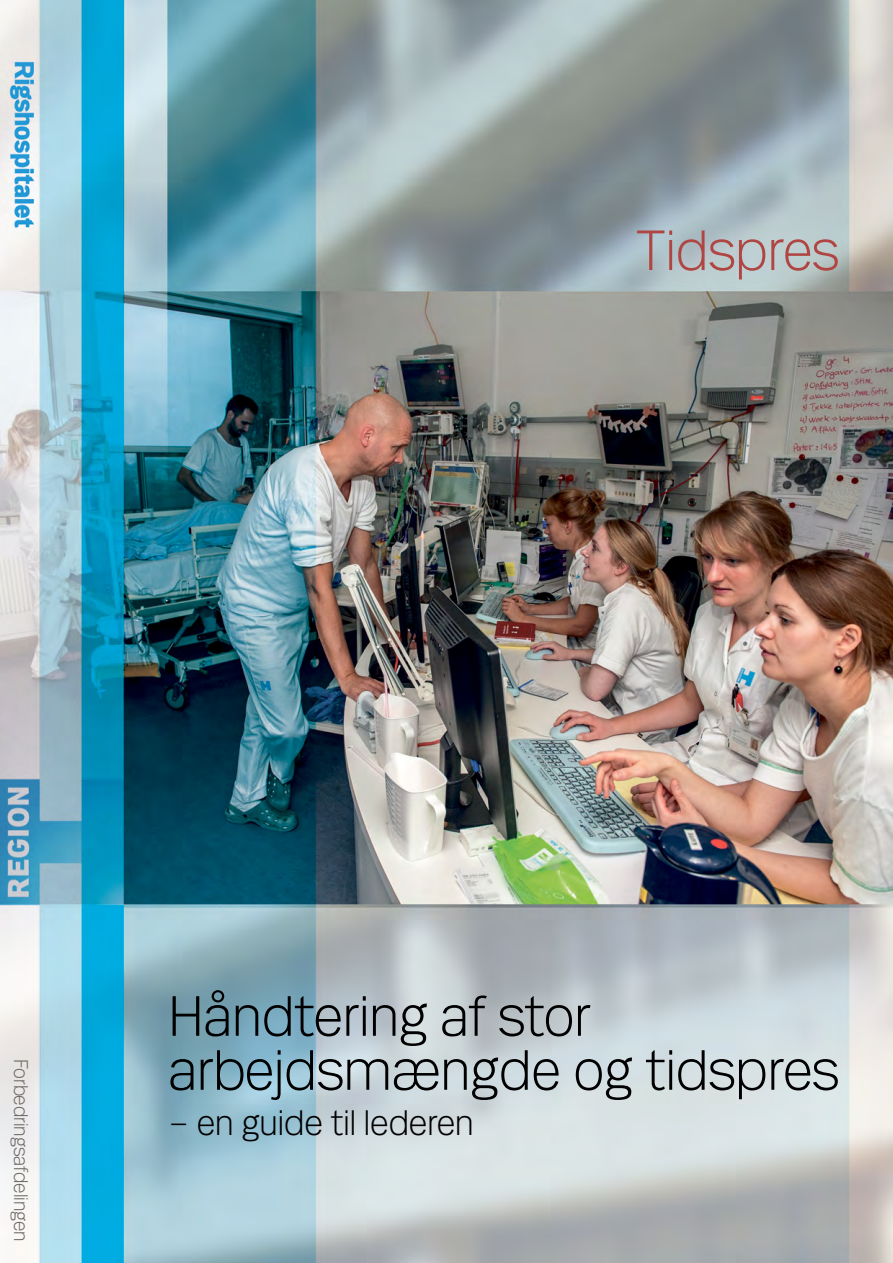
<style>
.page{position:relative;width:893px;height:1263px;background:#fff}
.page>*{position:absolute;margin:0;border:0;box-sizing:border-box;transform-origin:0 0}
.Forside_Overskrift{font:300 60px/54px "Mari";color:#000}
.Forside_Overskrift-2{font:300 60px "Mari";color:#b04643}
.Forside_Overskrift-3{font:300 37.5px "Mari";color:#000}
.Ryg_Hospital{font:300 21px "Mari";color:#6d6864}
</style>
<div class="page">
<img style="left:0;top:0;width:893px;height:1263px">
<p class="Forside_Overskrift-2" style="left:636px;top:214px;width:205px">Tidspres</p>
<p class="Ryg_Hospital" style="left:34px;top:1059px;width:184px;rotate:90deg">Forbedringsafdelingen</p>
<p class="Forside_Overskrift" style="left:168px;top:987px;width:672px">Håndtering af stor arbejdsmængde og tidspres</p>
<p class="Forside_Overskrift-3" style="left:168px;top:1099px;width:307px">– en guide til lederen</p>
</div>
